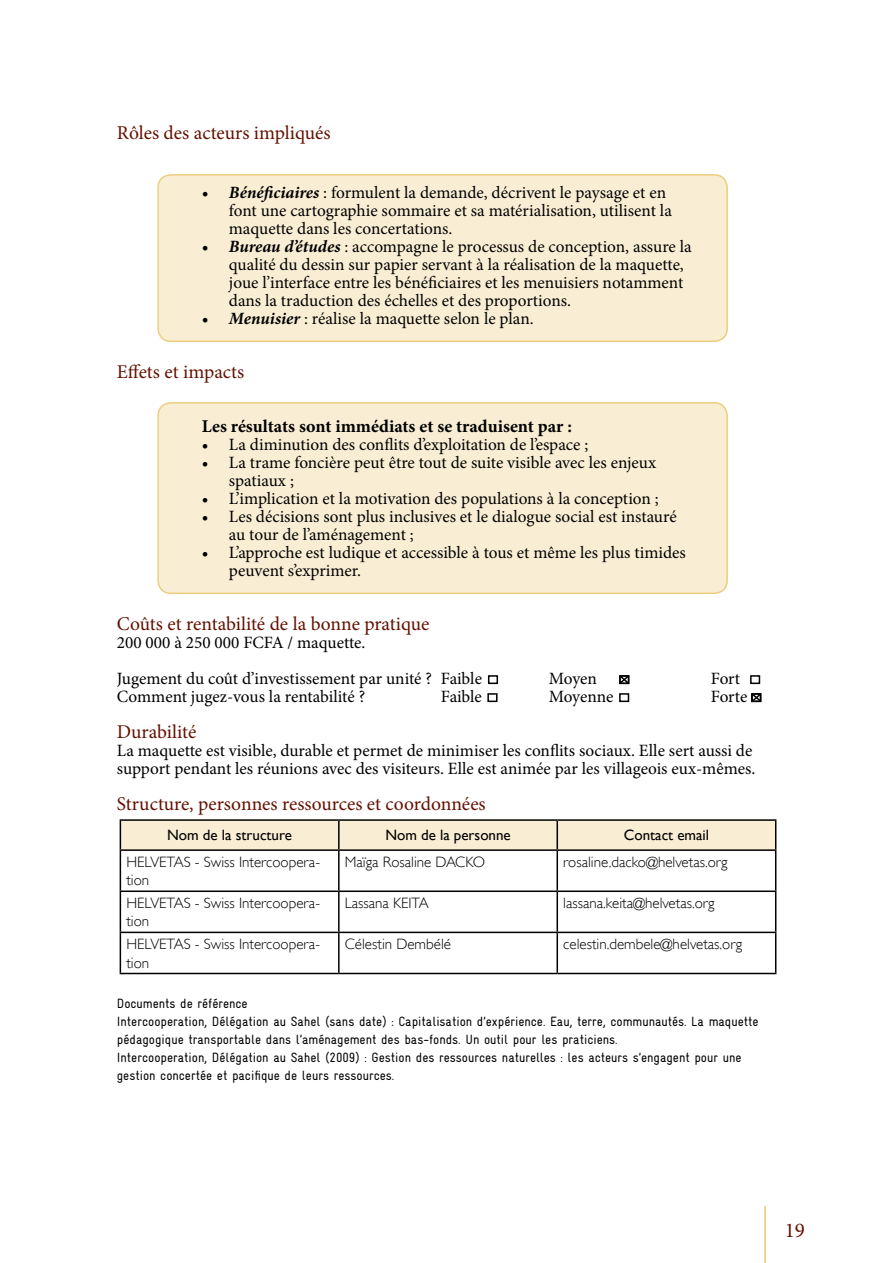
<style>
.page{position:relative;width:893px;height:1263px;background:#fff}
.page>*{position:absolute;margin:0;border:0;box-sizing:border-box;transform-origin:0 0}
.t1{font:21px "Minion Pro";color:#641100}
.head_4{font:19.5px "Minion Pro";color:#641100}
.fließ{font:19.5px "Minion Pro";color:#641100}
.Name{font:700 18px "Minion Pro";color:#000}
.fließ-2{font:17.25px/18px "Minion Pro";color:#000}
.Fließ{font:300 15px/18.8px "Gill Sans";color:#000}
.Head{font:15px "Gill Sans";color:#000}
.fußnoten{font:13.5px/18px "Gravur Condensed";color:#000}
.s1{font-weight:700;font-style:italic}
</style>
<div class="page">
<hr style="left:765px;top:1206px;width:1px;height:57px;background:#e0ae11">
<div style="left:158px;top:175px;width:569px;height:166px;background:#f9eed4;border-radius:13px"></div>
<div style="left:157px;top:174px;width:571px;height:168px;border:2px solid #edce7e;border-radius:13px"></div>
<div style="left:158px;top:403px;width:569px;height:190px;background:#f9eed4;border-radius:13px"></div>
<div style="left:157px;top:402px;width:571px;height:192px;border:2px solid #edce7e;border-radius:13px"></div>
<div style="left:488px;top:675px;width:10px;height:9px;border:2px solid #000"></div>
<div style="left:750px;top:675px;width:10px;height:9px;border:2px solid #000"></div>
<div style="left:487px;top:693px;width:10px;height:9px;border:2px solid #000"></div>
<div style="left:619px;top:693px;width:10px;height:9px;border:2px solid #000"></div>
<hr style="left:120px;top:819px;width:219px;height:2px;background:#000">
<hr style="left:339px;top:819px;width:218px;height:2px;background:#000">
<hr style="left:557px;top:819px;width:219px;height:2px;background:#000">
<div style="left:120px;top:820px;width:656px;height:29px;background:#f9eed4"></div>
<hr style="left:120px;top:849px;width:219px;height:2px;background:#000">
<hr style="left:120px;top:851px;width:1px;height:39px;background:#000">
<hr style="left:339px;top:849px;width:218px;height:2px;background:#000">
<hr style="left:338px;top:851px;width:2px;height:39px;background:#000">
<hr style="left:557px;top:849px;width:219px;height:2px;background:#000">
<hr style="left:556px;top:851px;width:2px;height:39px;background:#000">
<hr style="left:775px;top:851px;width:1px;height:39px;background:#000">
<hr style="left:120px;top:890px;width:219px;height:2px;background:#000">
<hr style="left:120px;top:892px;width:1px;height:40px;background:#000">
<hr style="left:339px;top:890px;width:218px;height:2px;background:#000">
<hr style="left:338px;top:892px;width:2px;height:40px;background:#000">
<hr style="left:557px;top:890px;width:219px;height:2px;background:#000">
<hr style="left:556px;top:892px;width:2px;height:40px;background:#000">
<hr style="left:775px;top:892px;width:1px;height:40px;background:#000">
<hr style="left:120px;top:932px;width:219px;height:1px;background:#000">
<hr style="left:120px;top:933px;width:1px;height:40px;background:#000">
<hr style="left:339px;top:932px;width:218px;height:1px;background:#000">
<hr style="left:338px;top:933px;width:2px;height:40px;background:#000">
<hr style="left:557px;top:932px;width:219px;height:1px;background:#000">
<hr style="left:556px;top:933px;width:2px;height:40px;background:#000">
<hr style="left:775px;top:933px;width:1px;height:40px;background:#000">
<hr style="left:120px;top:973px;width:219px;height:1px;background:#000">
<hr style="left:339px;top:973px;width:218px;height:1px;background:#000">
<hr style="left:557px;top:973px;width:219px;height:1px;background:#000">
<svg style="left:619px;top:675px;width:11px;height:10px"></svg>
<svg style="left:751px;top:693px;width:11px;height:10px"></svg>
<p class="head_4" style="left:117px;top:119px;width:215px">Rôles des acteurs impliqués</p>
<p class="fließ-2" style="left:229px;top:184px;width:444px;text-indent:-27px"><span class="s1">• Bénéficiaires</span> : formulent la demande, décrivent le paysage et en font une cartographie sommaire et sa matérialisation, utilisent la maquette dans les concertations.</p>
<p class="fließ-2" style="left:229px;top:238px;width:464px;text-indent:-27px"><span class="s1">• Bureau d’études</span> : accompagne le processus de conception, assure la qualité du dessin sur papier servant à la réalisation de la maquette, joue l’interface entre les bénéficiaires et les menuisiers notamment dans la traduction des échelles et des proportions.</p>
<p class="fließ-2" style="left:202px;top:310px;width:333px"><span class="s1">• Menuisier</span> : réalise la maquette selon le plan.</p>
<p class="head_4" style="left:117px;top:359px;width:129px">Effets et impacts</p>
<p class="Name" style="left:202px;top:414px;width:372px">Les résultats sont immédiats et se traduisent par :</p>
<p class="fließ-2" style="left:202px;top:436px;width:388px">• La diminution des conflits d’exploitation de l’espace ;</p>
<p class="fließ-2" style="left:229px;top:454px;width:429px;text-indent:-27px">• La trame foncière peut être tout de suite visible avec les enjeux spatiaux ;</p>
<p class="fließ-2" style="left:202px;top:490px;width:458px">• L’implication et la motivation des populations à la conception ;</p>
<p class="fließ-2" style="left:229px;top:508px;width:449px;text-indent:-27px">• Les décisions sont plus inclusives et le dialogue social est instauré au tour de l’aménagement ;</p>
<p class="fließ-2" style="left:229px;top:544px;width:458px;text-indent:-27px">• L’approche est ludique et accessible à tous et même les plus timides peuvent s’exprimer.</p>
<p class="head_4" style="left:117px;top:611px;width:314px">Coûts et rentabilité de la bonne pratique</p>
<p class="fließ-2" style="left:117px;top:634px;width:250px">200 000 à 250 000 FCFA / maquette.</p>
<p class="fließ-2" style="left:117px;top:670px;width:367px">Jugement du coût d’investissement par unité ? Faible</p>
<p class="fließ-2" style="left:549px;top:670px;width:49px">Moyen</p>
<p class="fließ-2" style="left:711px;top:670px;width:31px">Fort</p>
<p class="fließ-2" style="left:117px;top:688px;width:250px">Comment jugez-vous la rentabilité ?</p>
<p class="fließ-2" style="left:441px;top:688px;width:43px">Faible</p>
<p class="fließ-2" style="left:549px;top:688px;width:66px">Moyenne</p>
<p class="fließ-2" style="left:711px;top:688px;width:38px">Forte</p>
<p class="fließ" style="left:117px;top:719px;width:81px">Durabilité</p>
<p class="fließ-2" style="left:117px;top:742px;width:640px">La maquette est visible, durable et permet de minimiser les conflits sociaux. Elle sert aussi de support pendant les réunions avec des visiteurs. Elle est animée par les villageois eux-mêmes.</p>
<p class="head_4" style="left:117px;top:791px;width:370px">Structure, personnes ressources et coordonnées</p>
<p class="Head" style="left:167px;top:826px;width:126px">Nom de la structure</p>
<p class="Head" style="left:385px;top:826px;width:127px">Nom de la personne</p>
<p class="Head" style="left:624px;top:826px;width:87px">Contact email</p>
<p class="Fließ" style="left:126px;top:852px;width:195px">HELVETAS - Swiss Intercoopera&shy;tion</p>
<p class="Fließ" style="left:345px;top:852px;width:142px">Maïga Rosaline DACKO</p>
<p class="Fließ" style="left:563px;top:852px;width:166px">rosaline.dacko@helvetas.org</p>
<p class="Fließ" style="left:126px;top:893px;width:195px">HELVETAS - Swiss Intercoopera&shy;tion</p>
<p class="Fließ" style="left:345px;top:893px;width:85px">Lassana KEITA</p>
<p class="Fließ" style="left:563px;top:893px;width:153px">lassana.keita@helvetas.org</p>
<p class="Fließ" style="left:126px;top:934px;width:195px">HELVETAS - Swiss Intercoopera&shy;tion</p>
<p class="Fließ" style="left:345px;top:934px;width:108px">Célestin Dembélé</p>
<p class="Fließ" style="left:563px;top:934px;width:180px">celestin.dembele@helvetas.org</p>
<p class="fußnoten" style="left:117px;top:994px;width:132px">Documents de référence</p>
<p class="fußnoten" style="left:117px;top:1012px;width:643px">Intercooperation, Délégation au Sahel (sans date) : Capitalisation d’expérience. Eau, terre, communautés. La maquette pédagogique transportable dans l’aménagement des bas-fonds. Un outil pour les praticiens.</p>
<p class="fußnoten" style="left:117px;top:1048px;width:626px">Intercooperation, Délégation au Sahel (2009) : Gestion des ressources naturelles : les acteurs s’engagent pour une gestion concertée et pacifique de leurs ressources.</p>
<p class="t1" style="left:785px;top:1216px;width:22px">19</p>
</div>
